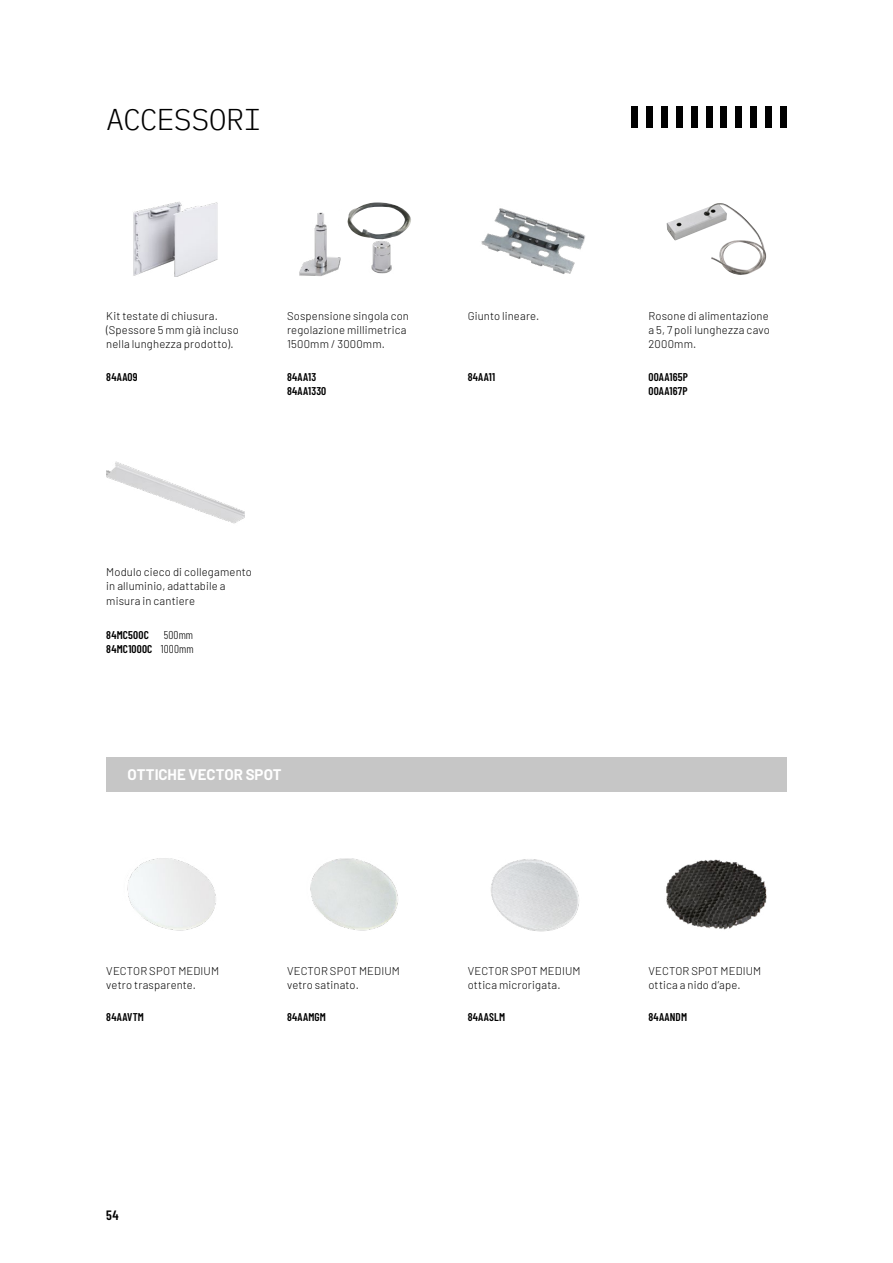
<style>
.page{position:relative;width:893px;height:1263px;background:#fff}
.page>*{position:absolute;margin:0;border:0;box-sizing:border-box;transform-origin:0 0}
.t1{font:300 30px "IBM Plex Mono";letter-spacing:-.03em;color:#000}
.t2{font:700 15px "Barlow";color:#fff}
.t3{font:600 13.5px "Barlow Condensed";color:#000}
.t4{font:300 11.25px/14.2px "Barlow";letter-spacing:.015em;color:#000}
.t5{font:600 11.25px/14.2px "Barlow Condensed";letter-spacing:.02em;color:#000}
.t6{font:300 11.25px/14.2px "Barlow Condensed";letter-spacing:.01em;color:#000;text-align:right}
.s1{font-weight:600}
</style>
<div class="page">
<div style="left:106px;top:757px;width:681px;height:34px;background:#c6c6c6"></div>
<img style="left:299px;top:212px;width:93px;height:64px">
<div style="left:334px;top:202px;width:86px;height:33px;background:#fff;border-radius:50%"></div>
<img style="left:347px;top:202px;width:64px;height:39px">
<img style="left:133px;top:202px;width:85px;height:74px">
<img style="left:481px;top:208px;width:104px;height:66px">
<img style="left:127px;top:858px;width:89px;height:73px">
<img style="left:310px;top:858px;width:88px;height:73px">
<img style="left:491px;top:859px;width:88px;height:72px">
<img style="left:666px;top:859px;width:101px;height:71px">
<img style="left:106px;top:461px;width:138px;height:63px">
<img style="left:666px;top:203px;width:101px;height:72px">
<div style="left:780px;top:106px;width:7px;height:22px;background:#000"></div>
<div style="left:765px;top:106px;width:7px;height:22px;background:#000"></div>
<div style="left:750px;top:106px;width:7px;height:22px;background:#000"></div>
<div style="left:736px;top:106px;width:6px;height:22px;background:#000"></div>
<div style="left:721px;top:106px;width:6px;height:22px;background:#000"></div>
<div style="left:706px;top:106px;width:6px;height:22px;background:#000"></div>
<div style="left:691px;top:106px;width:6px;height:22px;background:#000"></div>
<div style="left:676px;top:106px;width:6px;height:22px;background:#000"></div>
<div style="left:661px;top:106px;width:7px;height:22px;background:#000"></div>
<div style="left:646px;top:106px;width:7px;height:22px;background:#000"></div>
<div style="left:631px;top:106px;width:7px;height:22px;background:#000"></div>
<h1 class="t1" style="left:106px;top:96px;width:157px">ACCESSORI</h1>
<p class="t4" style="left:106px;top:308px;width:134px">Kit testate di chiusura. (Spessore 5 mm già incluso nella lunghezza prodotto).</p>
<p class="t5" style="left:106px;top:369px;width:33px">84AA09</p>
<p class="t4" style="left:287px;top:308px;width:123px">Sospensione singola con regolazione millimetrica<br>1500mm / 3000mm.</p>
<p class="t5" style="left:287px;top:369px;width:41px">84AA13<br>84AA1330</p>
<p class="t4" style="left:468px;top:308px;width:73px">Giunto lineare.</p>
<p class="t4" style="left:648px;top:308px;width:123px;text-align:justify">Rosone di alimentazione a 5, 7 poli lunghezza cavo 2000mm.</p>
<p class="t5" style="left:468px;top:369px;width:29px">84AA11</p>
<p class="t5" style="left:648px;top:369px;width:41px">00AA165P<br>00AA167P</p>
<p class="t4" style="left:106px;top:564px;width:147px">Modulo cieco di collegamento in alluminio, adattabile a misura in cantiere</p>
<p class="t5" style="left:106px;top:627px;width:44px">84MC500C</p>
<p class="t6" style="left:106px;top:627px;width:89px">500mm<br><span class="s1">84MC1000C</span> 1000mm</p>
<h2 class="t2" style="left:128px;top:763px;width:156px">OTTICHE VECTOR SPOT</h2>
<p class="t4" style="left:106px;top:963px;width:114px">VECTOR SPOT MEDIUM vetro trasparente.</p>
<p class="t4" style="left:287px;top:963px;width:114px">VECTOR SPOT MEDIUM vetro satinato.</p>
<p class="t4" style="left:468px;top:963px;width:114px">VECTOR SPOT MEDIUM ottica microrigata.</p>
<p class="t4" style="left:648px;top:963px;width:114px">VECTOR SPOT MEDIUM ottica a nido d’ape.</p>
<p class="t5" style="left:106px;top:1009px;width:39px">84AAVTM</p>
<p class="t5" style="left:287px;top:1009px;width:40px">84AAMGM</p>
<p class="t5" style="left:468px;top:1009px;width:39px">84AASLM</p>
<p class="t5" style="left:648px;top:1009px;width:40px">84AANDM</p>
<p class="t3" style="left:106px;top:1206px;width:14px">54</p>
</div>
